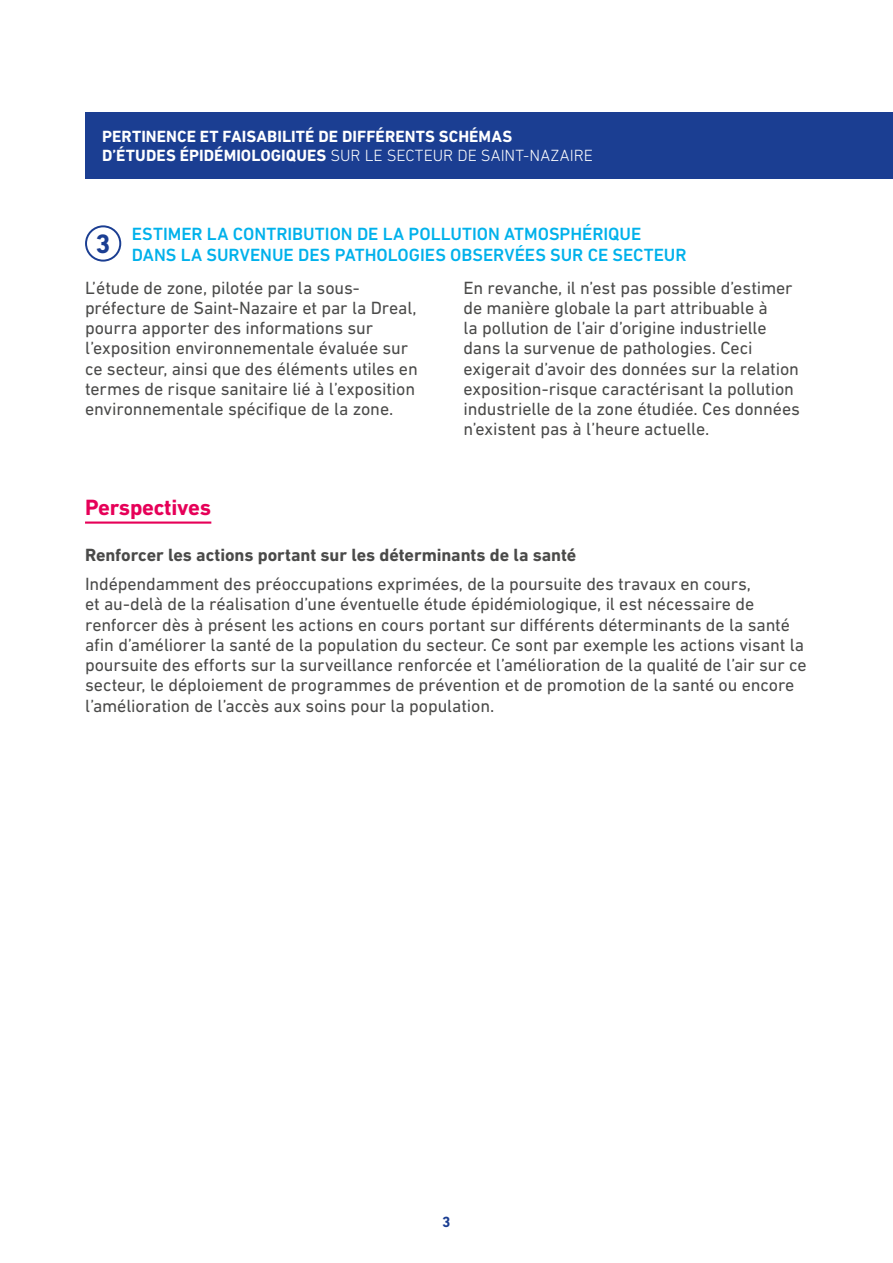
<style>
.page{position:relative;width:893px;height:1263px;background:#fff}
.page>*{position:absolute;margin:0;border:0;box-sizing:border-box;transform-origin:0 0}
.CHAPO{font:700 27px "DIN Next LT Pro";color:#1b3e92}
.Inter-01{font:700 22.5px "DIN Next LT Pro";letter-spacing:-.01em;color:#e60058}
.Texte-courant{font:18px/20.2px "DIN Next LT Pro";letter-spacing:-.005em;color:#4a4a49}
.Inter02__2col{font:500 18px/20.2px "DIN Next LT Pro";color:#00b1eb}
.Texte-courant-2{font:700 18px "DIN Next LT Pro";letter-spacing:-.005em;color:#4a4a49}
.t1{font:700 16.5px/19.5px "DIN Next LT Pro";letter-spacing:.005em;color:#fff}
.t2{font:700 15px "DIN Next LT Pro";color:#1b3e92}
.s1{font-weight:300}
</style>
<div class="page">
<div style="left:85px;top:112px;width:808px;height:67px;background:#1b3e92"></div>
<div style="left:85px;top:225px;width:36px;height:37px;border:2px solid #1b3e92;border-radius:50%"></div>
<hr style="left:85px;top:521px;width:126px;height:3px;background:#e60058">
<p class="t1" style="left:102px;top:126px;width:492px">PERTINENCE ET FAISABILITÉ DE DIFFÉRENTS SCHÉMAS<br>D’ÉTUDES ÉPIDÉMIOLOGIQUES <span class="s1">SUR LE SECTEUR DE SAINT-NAZAIRE</span></p>
<p class="CHAPO" style="left:95px;top:228px;width:17px">3</p>
<p class="Inter02__2col" style="left:132px;top:224px;width:556px">ESTIMER LA CONTRIBUTION DE LA POLLUTION ATMOSPHÉRIQUE<br>DANS LA SURVENUE DES PATHOLOGIES OBSERVÉES SUR CE SECTEUR</p>
<p class="Texte-courant" style="left:85px;top:277px;width:334px">L’étude de zone, pilotée par la sous&shy;préfecture de Saint-Nazaire et par la Dreal, pourra apporter des informations sur l’exposition environnementale évaluée sur ce secteur, ainsi que des éléments utiles en termes de risque sanitaire lié à l’exposition environnementale spécifique de la zone.</p>
<p class="Texte-courant" style="left:463px;top:277px;width:338px">En revanche, il n’est pas possible d’estimer de manière globale la part attribuable à<br>la pollution de l’air d’origine industrielle dans la survenue de pathologies. Ceci exigerait d’avoir des données sur la relation exposition-risque caractérisant la pollution industrielle de la zone étudiée. Ces données n’existent pas à l’heure actuelle.</p>
<p class="Inter-01" style="left:85px;top:495px;width:127px">Perspectives</p>
<p class="Texte-courant-2" style="left:85px;top:545px;width:493px">Renforcer les actions portant sur les déterminants de la santé</p>
<p class="Texte-courant" style="left:85px;top:573px;width:723px">Indépendamment des préoccupations exprimées, de la poursuite des travaux en cours,<br>et au-delà de la réalisation d’une éventuelle étude épidémiologique, il est nécessaire de renforcer dès à présent les actions en cours portant sur différents déterminants de la santé afin d’améliorer la santé de la population du secteur. Ce sont par exemple les actions visant la poursuite des efforts sur la surveillance renforcée et l’amélioration de la qualité de l’air sur ce secteur, le déploiement de programmes de prévention et de promotion de la santé ou encore l’amélioration de l’accès aux soins pour la population.</p>
<p class="t2" style="left:442px;top:1213px;width:10px">3</p>
</div>
